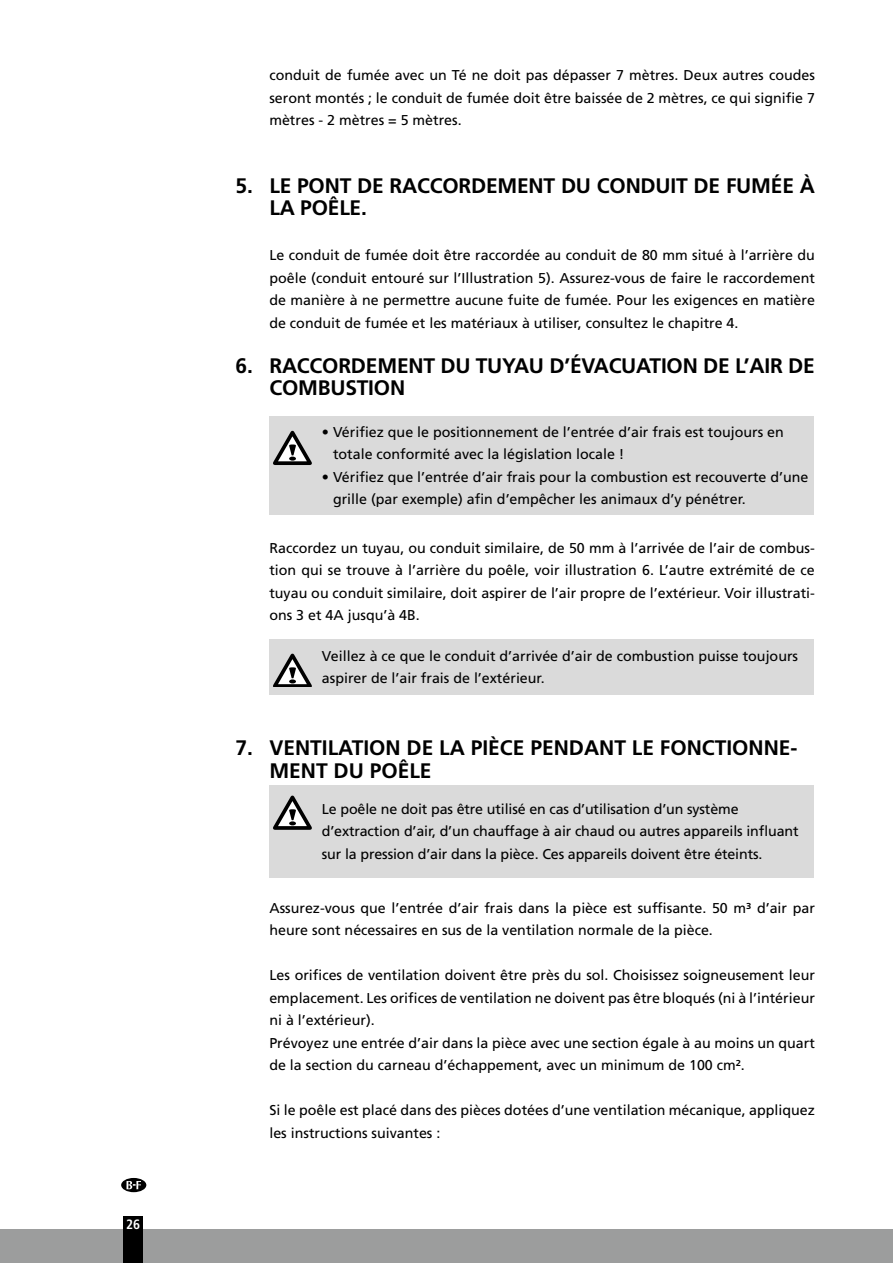
<style>
.page{position:relative;width:893px;height:1263px;background:#fff}
.page>*{position:absolute;margin:0;border:0;box-sizing:border-box;transform-origin:0 0}
.t1{font:700 21px/22.5px "Frutiger LT Std";letter-spacing:-.01em;color:#000}
.t2{font:14.25px/22.5px "Frutiger LT Std";color:#000}
.t3{font:700 condensed 13.5px "Frutiger LT Std";color:#fff}
</style>
<div class="page">
<div style="left:0;top:1229px;width:893px;height:34px;background:#9c9d9d"></div>
<div style="left:123px;top:1216px;width:20px;height:47px;background:#000"></div>
<div style="left:269px;top:416px;width:51px;height:98px;background:#dadada"></div>
<div style="left:320px;top:416px;width:494px;height:98px;background:#dadada"></div>
<svg style="left:273px;top:430px;width:39px;height:35px"></svg>
<div style="left:269px;top:639px;width:51px;height:55px;background:#dadada"></div>
<div style="left:320px;top:639px;width:494px;height:55px;background:#dadada"></div>
<svg style="left:273px;top:653px;width:39px;height:33px"></svg>
<div style="left:269px;top:785px;width:51px;height:92px;background:#dadada"></div>
<div style="left:320px;top:785px;width:494px;height:92px;background:#dadada"></div>
<svg style="left:273px;top:795px;width:39px;height:35px"></svg>
<svg style="left:121px;top:1178px;width:25px;height:14px"></svg>
<p class="t3" style="left:126px;top:1216px;width:16px">26</p>
<p class="t2" style="left:269px;top:64px;width:547px;text-align:justify">conduit de fumée avec un Té ne doit pas dépasser 7 mètres. Deux autres coudes seront montés ; le conduit de fumée doit être baissée de 2 mètres, ce qui signifie 7 mètres - 2 mètres = 5 mètres.</p>
<h1 class="t1" style="left:269px;top:174px;width:547px;text-indent:-34px">5. LE PONT DE RACCORDEMENT DU CONDUIT DE FUMÉE À<br>LA POÊLE.</h1>
<p class="t2" style="left:269px;top:244px;width:547px;text-align:justify">Le conduit de fumée doit être raccordée au conduit de 80 mm situé à l’arrière du poêle (conduit entouré sur l’Illustration 5). Assurez-vous de faire le raccordement de manière à ne permettre aucune fuite de fumée. Pour les exigences en matière de conduit de fumée et les matériaux à utiliser, consultez le chapitre 4.</p>
<h1 class="t1" style="left:269px;top:354px;width:547px;text-indent:-34px">6. RACCORDEMENT DU TUYAU D’ÉVACUATION DE L’AIR DE<br>COMBUSTION</h1>
<p class="t2" style="left:333px;top:421px;width:452px;text-indent:-11px">• Vérifiez que le positionnement de l’entrée d’air frais est toujours en totale conformité avec la législation locale !</p>
<p class="t2" style="left:333px;top:466px;width:477px;text-indent:-11px">• Vérifiez que l’entrée d’air frais pour la combustion est recouverte d’une grille (par exemple) afin d’empêcher les animaux d’y pénétrer.</p>
<p class="t2" style="left:269px;top:537px;width:547px;text-align:justify">Raccordez un tuyau, ou conduit similaire, de 50 mm à l’arrivée de l’air de combus&shy;tion qui se trouve à l’arrière du poêle, voir illustration 6. L’autre extrémité de ce tuyau ou conduit similaire, doit aspirer de l’air propre de l’extérieur. Voir illustrati&shy;ons 3 et 4A jusqu’à 4B.</p>
<p class="t2" style="left:322px;top:645px;width:478px">Veillez à ce que le conduit d’arrivée d’air de combustion puisse toujours aspirer de l’air frais de l’extérieur.</p>
<h1 class="t1" style="left:269px;top:737px;width:530px;text-indent:-34px">7. VENTILATION DE LA PIÈCE PENDANT LE FONCTIONNE-<br>MENT DU POÊLE</h1>
<p class="t2" style="left:322px;top:798px;width:478px">Le poêle ne doit pas être utilisé en cas d’utilisation d’un système d’extraction d’air, d’un chauffage à air chaud ou autres appareils influant sur la pression d’air dans la pièce. Ces appareils doivent être éteints.</p>
<p class="t2" style="left:269px;top:897px;width:547px">Assurez-vous que l’entrée d’air frais dans la pièce est suffisante. 50 m³ d’air par heure sont nécessaires en sus de la ventilation normale de la pièce.</p>
<p class="t2" style="left:269px;top:964px;width:547px">Les orifices de ventilation doivent être près du sol. Choisissez soigneusement leur emplacement. Les orifices de ventilation ne doivent pas être bloqués (ni à l’intérieur ni à l’extérieur).<br>Prévoyez une entrée d’air dans la pièce avec une section égale à au moins un quart de la section du carneau d’échappement, avec un minimum de 100 cm².</p>
<p class="t2" style="left:269px;top:1099px;width:547px">Si le poêle est placé dans des pièces dotées d’une ventilation mécanique, appliquez les instructions suivantes :</p>
</div>
